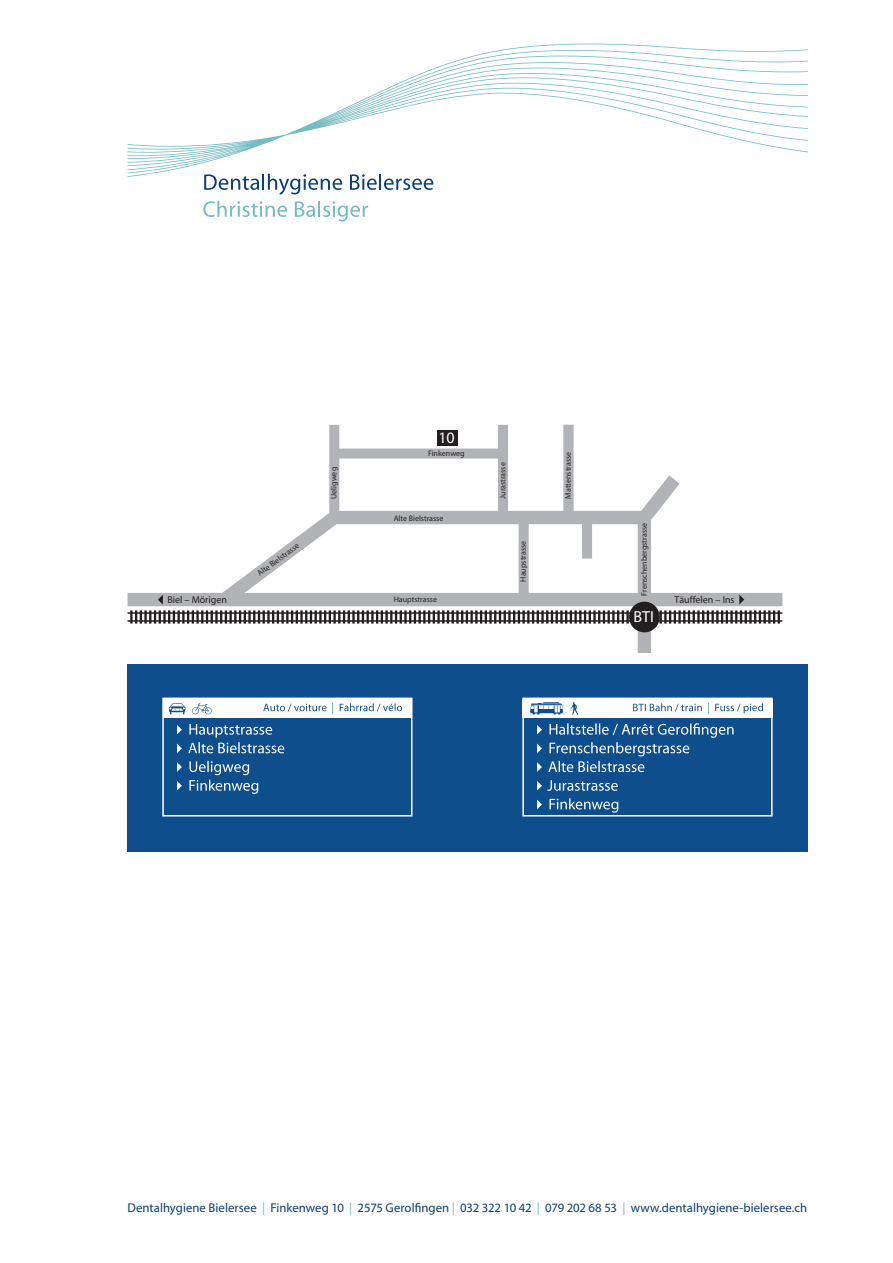
<style>
.page{position:relative;width:893px;height:1263px;background:#fff}
.page>*{position:absolute;margin:0;border:0;box-sizing:border-box;transform-origin:0 0}
.t1{font:16.05px "Myriad MM 400 600";color:#fff}
.t2{font:12.75px "Myriad MM 400 600";color:#0b3e75}
.t3{font:10.05px "Myriad MM 400 600";color:#231f20}
.t4{font:7.95px "Myriad MM 400 600";color:#231f20}
.s1{color:#73bcc3}
</style>
<div class="page">
<svg style="left:204px;top:177px;width:138px;height:18px"></svg>
<svg style="left:350px;top:177px;width:83px;height:13px"></svg>
<svg style="left:203px;top:201px;width:84px;height:16px"></svg>
<svg style="left:295px;top:201px;width:73px;height:20px"></svg>
<svg style="left:128px;top:44px;width:680px;height:133px"></svg>
<div style="left:128px;top:664px;width:680px;height:188px;background:#0f4e8c"></div>
<div style="left:163px;top:699px;width:248px;height:19px;background:#fff"></div>
<div style="left:522px;top:699px;width:251px;height:19px;background:#fff"></div>
<svg style="left:192px;top:703px;width:20px;height:11px"></svg>
<svg style="left:169px;top:703px;width:17px;height:11px"></svg>
<svg style="left:177px;top:761px;width:81px;height:33px"></svg>
<svg style="left:177px;top:724px;width:107px;height:29px"></svg>
<svg style="left:340px;top:703px;width:62px;height:8px"></svg>
<svg style="left:263px;top:704px;width:64px;height:7px"></svg>
<svg style="left:537px;top:798px;width:81px;height:14px"></svg>
<svg style="left:537px;top:780px;width:81px;height:11px"></svg>
<svg style="left:537px;top:723px;width:197px;height:49px"></svg>
<svg style="left:715px;top:703px;width:48px;height:10px"></svg>
<svg style="left:633px;top:703px;width:69px;height:8px"></svg>
<svg style="left:571px;top:702px;width:7px;height:13px"></svg>
<svg style="left:529px;top:702px;width:36px;height:13px"></svg>
<div style="left:162px;top:697px;width:250px;height:119px;border:2px solid #fff"></div>
<div style="left:522px;top:697px;width:251px;height:119px;border:2px solid #fff"></div>
<svg style="left:128px;top:425px;width:654px;height:228px"></svg>
<svg style="left:128px;top:610px;width:654px;height:14px"></svg>
<div style="left:629px;top:602px;width:31px;height:30px;background:#231f20;border-radius:50%"></div>
<div style="left:437px;top:430px;width:20px;height:16px;background:#231f20"></div>
<svg style="left:158px;top:595px;width:5px;height:9px"></svg>
<svg style="left:739px;top:595px;width:5px;height:9px"></svg>
<h1 class="t1" style="left:438px;top:429px;width:18px">10</h1>
<p class="t4" style="left:428px;top:449px;width:38px">Finkenweg</p>
<p class="t4" style="left:330px;top:499px;width:33px;rotate:-90deg">Ueligweg</p>
<p class="t4" style="left:499px;top:499px;width:38px;rotate:-90deg">Jurastrasse</p>
<p class="t4" style="left:394px;top:514px;width:51px">Alte Bielstrasse</p>
<p class="t4" style="left:564px;top:499px;width:48px;rotate:-90deg">Mattenstrasse</p>
<p class="t4" style="left:640px;top:596px;width:74px;rotate:-90deg">Frenschenbergstrasse</p>
<p class="t4" style="left:519px;top:582px;width:42px;rotate:-90deg">Haupstrasse</p>
<p class="t4" style="left:256px;top:571px;width:51px;rotate:-37deg">Alte Bielstrasse</p>
<p class="t3" style="left:167px;top:595px;width:61px">Biel – Mörigen</p>
<p class="t3" style="left:674px;top:594px;width:62px">Täuffelen – Ins</p>
<p class="t4" style="left:394px;top:595px;width:45px">Hauptstrasse</p>
<h1 class="t1" style="left:634px;top:608px;width:22px">BTI</h1>
<h2 class="t2" style="left:128px;top:1201px;width:681px">Dentalhygiene Bielersee <span class="s1">|</span> Finkenweg 10 <span class="s1">|</span> 2575 Gerolfingen <span class="s1">|</span> 032 322 10 42 <span class="s1">|</span> 079 202 68 53 <span class="s1">|</span> www.dentalhygiene-bielersee.ch</h2>
</div>
